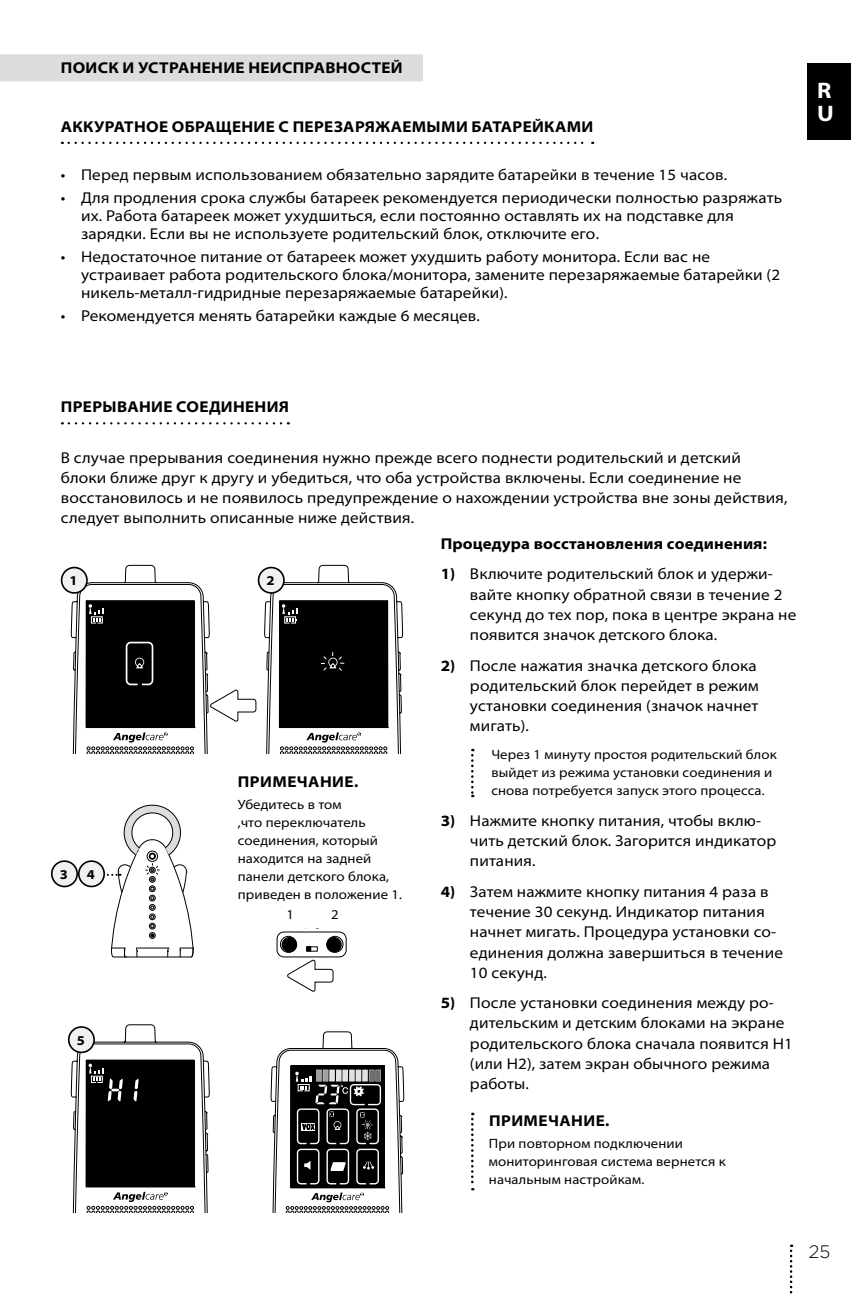
<style>
.page{position:relative;width:851px;height:1296px;background:#fff}
.page>*{position:absolute;margin:0;border:0;box-sizing:border-box;transform-origin:0 0}
.t1{font:700 semi-expanded 22.5px/22.5px "Myriad Pro";color:#fff}
.t2{font:300 18px "Gotham";color:#000}
.t3{font:semi-expanded 15.75px/20.2px "Myriad Pro";letter-spacing:.01em;color:#000}
.t4{font:700 semi-expanded 15.75px "Myriad Pro";letter-spacing:.02em;color:#000}
.t5{font:semi-expanded 13.5px/18px "Myriad Pro";letter-spacing:.01em;color:#000}
.t6{font:700 semi-expanded 13.5px "Myriad Pro";color:#000}
.s1{font-weight:700}
</style>
<div class="page">
<div style="left:806px;top:63px;width:44px;height:76px;background:#000"></div>
<svg style="left:71px;top:1024px;width:139px;height:189px"></svg>
<div style="left:0;top:54px;width:423px;height:27px;background:#dcddde"></div>
<svg style="left:271px;top:1031px;width:133px;height:182px"></svg>
<svg style="left:90px;top:805px;width:103px;height:152px"></svg>
<div style="left:52px;top:861px;width:25px;height:26px;background:#f1f1f2;border-radius:50%"></div>
<div style="left:51px;top:860px;width:27px;height:27px;border:2px solid #000;border-radius:50%"></div>
<div style="left:79px;top:861px;width:25px;height:26px;background:#f1f1f2;border-radius:50%"></div>
<div style="left:78px;top:860px;width:27px;height:27px;border:2px solid #000;border-radius:50%"></div>
<svg style="left:471px;top:749px;width:2px;height:48px"></svg>
<svg style="left:264px;top:565px;width:139px;height:188px"></svg>
<svg style="left:71px;top:565px;width:186px;height:188px"></svg>
<div style="left:62px;top:568px;width:25px;height:25px;background:#f1f1f2;border-radius:50%"></div>
<div style="left:61px;top:567px;width:27px;height:27px;border:2px solid #000;border-radius:50%"></div>
<div style="left:258px;top:568px;width:26px;height:25px;background:#f1f1f2;border-radius:50%"></div>
<div style="left:258px;top:567px;width:27px;height:27px;border:2px solid #000;border-radius:50%"></div>
<div style="left:69px;top:1027px;width:25px;height:25px;background:#f1f1f2;border-radius:50%"></div>
<div style="left:68px;top:1026px;width:27px;height:27px;border:2px solid #000;border-radius:50%"></div>
<svg style="left:471px;top:1113px;width:2px;height:77px"></svg>
<svg style="left:69px;top:422px;width:220px;height:2px"></svg>
<svg style="left:69px;top:142px;width:524px;height:2px"></svg>
<svg style="left:276px;top:931px;width:71px;height:61px"></svg>
<svg style="left:789px;top:1245px;width:3px;height:49px"></svg>
<p class="t4" style="left:61px;top:57px;width:343px">ПОИСК И УСТРАНЕНИЕ НЕИСПРАВНОСТЕЙ</p>
<p class="t4" style="left:61px;top:116px;width:534px">АККУРАТНОЕ ОБРАЩЕНИЕ С ПЕРЕЗАРЯЖАЕМЫМИ БАТАРЕЙКАМИ</p>
<p class="t3" style="left:61px;top:164px;width:667px">• Перед первым использованием обязательно зарядите батарейки в течение 15 часов.</p>
<p class="t3" style="left:81px;top:188px;width:702px;line-height:18px;text-indent:-20px">• Для продления срока службы батареек рекомендуется периодически полностью разряжать их. Работа батареек может ухудшиться, если постоянно оставлять их на подставке для зарядки. Если вы не используете родительский блок, отключите его.</p>
<p class="t3" style="left:81px;top:247px;width:700px;line-height:18px;text-indent:-20px">• Недостаточное питание от батареек может ухудшить работу монитора. Если вас не устраивает работа родительского блока/монитора, замените перезаряжаемые батарейки (2 никель-металл-гидридные перезаряжаемые батарейки).</p>
<p class="t3" style="left:61px;top:305px;width:420px">• Рекомендуется менять батарейки каждые 6 месяцев.</p>
<h1 class="t1" style="left:817px;top:79px;width:18px">R<br>U</h1>
<p class="t4" style="left:61px;top:396px;width:229px">ПРЕРЫВАНИЕ СОЕДИНЕНИЯ</p>
<p class="t3" style="left:61px;top:447px;width:728px">В случае прерывания соединения нужно прежде всего поднести родительский и детский блоки ближе друг к другу и убедиться, что оба устройства включены. Если соединение не восстановилось и не появилось предупреждение о нахождении устройства вне зоны действия, следует выполнить описанные ниже действия.</p>
<p class="t6" style="left:70px;top:572px;width:10px">1</p>
<p class="t6" style="left:266px;top:572px;width:10px">2</p>
<p class="t6" style="left:60px;top:865px;width:10px">3</p>
<p class="t6" style="left:87px;top:865px;width:10px">4</p>
<p class="t6" style="left:77px;top:1031px;width:10px">5</p>
<p class="t4" style="left:238px;top:772px;width:122px">ПРИМЕЧАНИЕ.</p>
<p class="t5" style="left:238px;top:795px;width:166px">Убедитесь в том<br>,что переключатель соединения, который находится на задней панели детского блока, приведен в положение 1.</p>
<p class="t5" style="left:286px;top:905px;width:9px">1</p>
<p class="t5" style="left:331px;top:905px;width:9px">2</p>
<p class="t4" style="left:440px;top:533px;width:328px">Процедура восстановления соединения:</p>
<p class="t3" style="left:470px;top:564px;width:328px;text-indent:-29px"><span class="s1">1)</span> Включите родительский блок и удержи&shy;вайте кнопку обратной связи в течение 2 секунд до тех пор, пока в центре экрана не появится значок детского блока.</p>
<p class="t3" style="left:470px;top:655px;width:290px;text-indent:-29px"><span class="s1">2)</span> После нажатия значка детского блока родительский блок перейдет в режим установки соединения (значок начнет мигать).</p>
<p class="t5" style="left:491px;top:746px;width:287px">Через 1 минуту простоя родительский блок выйдет из режима установки соединения и снова потребуется запуск этого процесса.</p>
<p class="t3" style="left:470px;top:810px;width:308px;text-indent:-29px"><span class="s1">3)</span> Нажмите кнопку питания, чтобы вклю&shy;чить детский блок. Загорится индикатор питания.</p>
<p class="t3" style="left:470px;top:881px;width:314px;text-indent:-29px"><span class="s1">4)</span> Затем нажмите кнопку питания 4 раза в течение 30 секунд. Индикатор питания начнет мигать. Процедура установки со&shy;единения должна завершиться в течение 10 секунд.</p>
<p class="t3" style="left:470px;top:992px;width:324px;text-indent:-29px"><span class="s1">5)</span> После установки соединения между ро&shy;дительским и детским блоками на экране родительского блока сначала появится H1 (или H2), затем экран обычного режима работы.</p>
<p class="t4" style="left:489px;top:1111px;width:122px">ПРИМЕЧАНИЕ.</p>
<p class="t5" style="left:489px;top:1134px;width:238px">При повторном подключении мониторинговая система вернется к начальным настройкам.</p>
<p class="t2" style="left:808px;top:1242px;width:23px">25</p>
</div>
